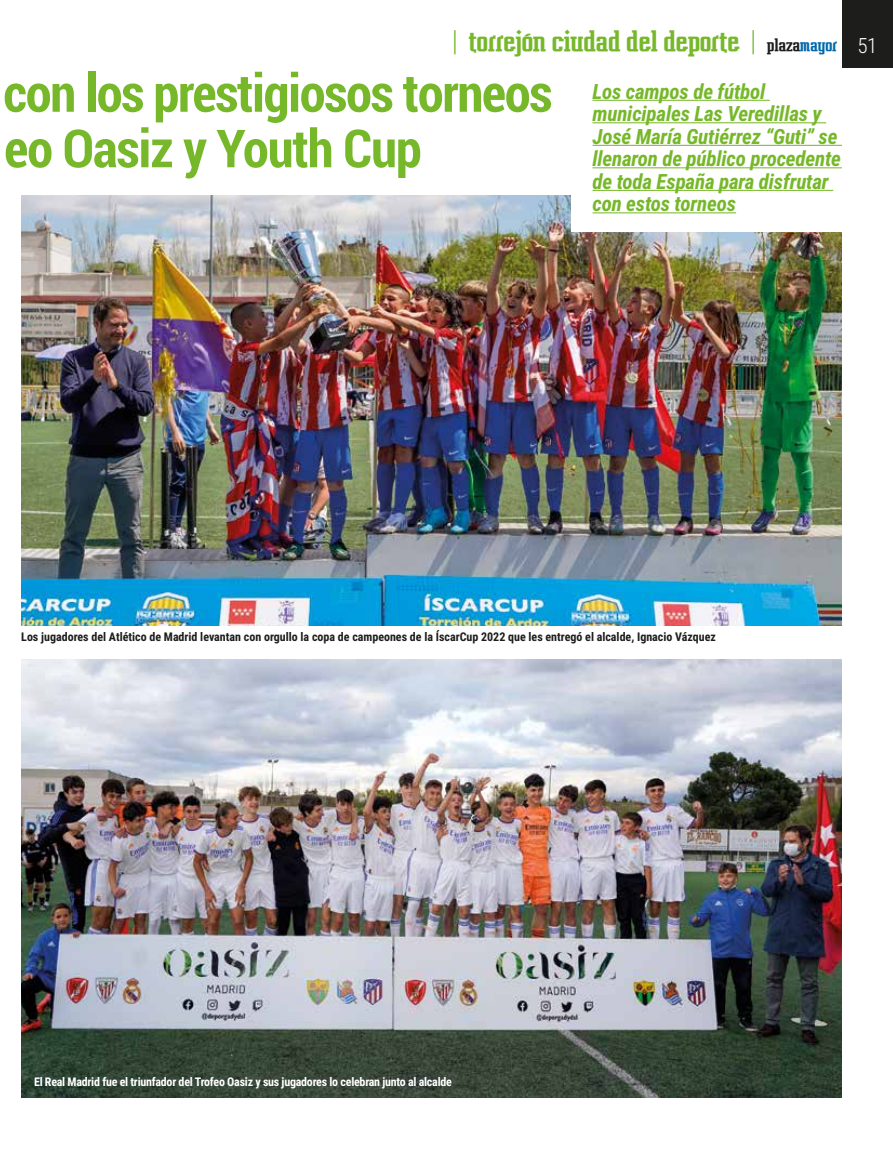
<style>
.page{position:relative;width:893px;height:1149px;background:#fff}
.page>*{position:absolute;margin:0;border:0;box-sizing:border-box;transform-origin:0 0}
.t1{font:700 condensed 52.5px/55.5px "Roboto";letter-spacing:-.025em;color:#76b82a}
.t2{font:700 27px "Vahika";letter-spacing:-.02em;color:#76b82a}
.t3{font:italic 700 21px/22.5px "Roboto Condensed";letter-spacing:-.01em;color:#76b82a}
.t4{font:700 12px "Roboto Condensed";color:#1d1d1b}
.t5{font:700 12px "Roboto Condensed";letter-spacing:-.02em;color:#fff}
.s1{font-weight:400}
.s2{font-size:16.5px;color:#1d1d1b}
.s3{font-size:16.5px;color:#0069ab}
.s4{font-family:"Roboto Condensed";font-weight:300;font-size:21px;color:#fff}
</style>
<div class="page">
<div style="left:842px;top:0;width:51px;height:68px;background:#1d1d1b"></div>
<img style="left:21px;top:659px;width:821px;height:438px">
<img style="left:21px;top:196px;width:821px;height:429px">
<div style="left:571px;top:100px;width:322px;height:132px;background:#fff"></div>
<hr style="left:592px;top:100px;width:178px;height:1px;background:#76b82a">
<hr style="left:592px;top:122px;width:234px;height:1px;background:#76b82a">
<hr style="left:592px;top:145px;width:250px;height:1px;background:#76b82a">
<hr style="left:592px;top:167px;width:250px;height:1px;background:#76b82a">
<hr style="left:592px;top:190px;width:241px;height:1px;background:#76b82a">
<hr style="left:592px;top:212px;width:144px;height:1px;background:#76b82a">
<p class="t2" style="left:452px;top:24px;width:426px"><span class="s1">|</span> torrejón ciudad del deporte <span class="s1">|</span> <span class="s2">plaza</span><span class="s3">mayor</span> <span class="s4">51</span></p>
<h1 class="t1" style="left:3px;top:63px;width:550px">con los prestigiosos torneos eo Oasiz y Youth Cup</h1>
<p class="t3" style="left:592px;top:79px;width:250px">Los campos de fútbol municipales Las Veredillas y<br>José María Gutiérrez “Guti” se llenaron de público procedente de toda España para disfrutar con estos torneos</p>
<p class="t4" style="left:21px;top:628px;width:696px">Los jugadores del Atlético de Madrid levantan con orgullo la copa de campeones de la ÍscarCup 2022 que les entregó el alcalde, Ignacio Vázquez</p>
<p class="t5" style="left:34px;top:1072px;width:419px">El Real Madrid fue el triunfador del Trofeo Oasiz y sus jugadores lo celebran junto al alcalde</p>
</div>
